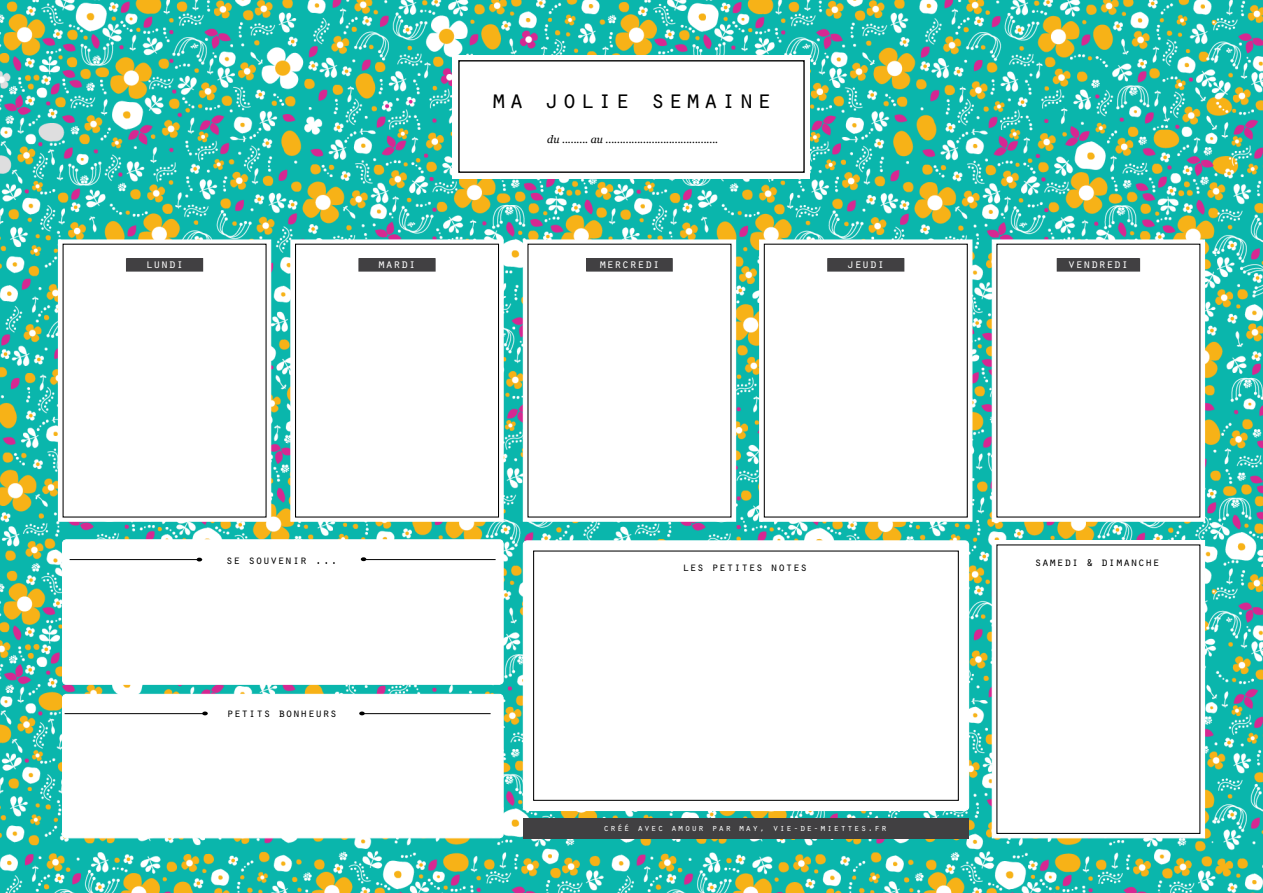
<style>
.page{position:relative;width:1263px;height:893px;background:#fff}
.page>*{position:absolute;margin:0;border:0;box-sizing:border-box;transform-origin:0 0}
.t1{font:25.95px "Orator Std";letter-spacing:.08em;color:#000}
.t2{font:12.75px "Orator Std";color:#fff}
.t3{font:12.3px "Orator Std";color:#000}
.t4{font:italic 10.65px "Georgia";color:#000}
.t5{font:9.6px "Orator Std";letter-spacing:.1em;color:#fff}
.s1{font-size:13.05px}
</style>
<div class="page">
<img style="left:0;top:0;width:1263px;height:893px">
<div style="left:453px;top:55px;width:357px;height:123px;background:#fff"></div>
<div style="left:458px;top:60px;width:347px;height:113px;border:1px solid #000"></div>
<div style="left:58px;top:239px;width:213px;height:283px;background:#fff;border:1px solid #fff"></div>
<div style="left:290px;top:239px;width:214px;height:283px;background:#fff;border:1px solid #fff"></div>
<div style="left:295px;top:244px;width:204px;height:274px;border:1px solid #000"></div>
<div style="left:523px;top:239px;width:213px;height:283px;background:#fff;border:1px solid #fff"></div>
<div style="left:759px;top:239px;width:213px;height:283px;background:#fff;border:1px solid #fff"></div>
<div style="left:764px;top:244px;width:204px;height:274px;border:1px solid #000"></div>
<div style="left:992px;top:239px;width:213px;height:283px;background:#fff;border:1px solid #fff"></div>
<div style="left:523px;top:818px;width:445px;height:20px;background:#414042"></div>
<div style="left:63px;top:540px;width:440px;height:144px;background:#fff;border-radius:4px"></div>
<div style="left:62px;top:539px;width:442px;height:146px;border:1px solid #fff;border-radius:4px"></div>
<div style="left:63px;top:694px;width:440px;height:144px;background:#fff;border-radius:4px"></div>
<div style="left:62px;top:694px;width:442px;height:144px;border:1px solid #fff;border-radius:4px"></div>
<hr style="left:65px;top:713px;width:426px;height:1px;background:#000">
<div style="left:206px;top:708px;width:154px;height:12px;background:#fff;border-radius:3px"></div>
<div style="left:205px;top:708px;width:156px;height:13px;border:1px solid #fff;border-radius:3px"></div>
<hr style="left:70px;top:559px;width:426px;height:1px;background:#000">
<div style="left:203px;top:554px;width:160px;height:11px;background:#fff;border-radius:3px"></div>
<div style="left:202px;top:554px;width:162px;height:12px;border:1px solid #fff;border-radius:3px"></div>
<svg style="left:361px;top:557px;width:5px;height:4px"></svg>
<svg style="left:202px;top:711px;width:6px;height:4px"></svg>
<svg style="left:359px;top:711px;width:6px;height:4px"></svg>
<div style="left:992px;top:540px;width:213px;height:298px;background:#fff;border:1px solid #fff"></div>
<div style="left:1027px;top:557px;width:143px;height:12px;border:1px solid #fff;border-radius:3px"></div>
<div style="left:523px;top:541px;width:445px;height:269px;background:#fff;border-radius:4px"></div>
<div style="left:523px;top:540px;width:446px;height:271px;border:1px solid #fff;border-radius:4px"></div>
<div style="left:675px;top:562px;width:142px;height:12px;border:1px solid #fff;border-radius:3px"></div>
<div style="left:533px;top:550px;width:426px;height:251px;border:1px solid #000"></div>
<div style="left:127px;top:259px;width:75px;height:12px;background:#414042"></div>
<div style="left:126px;top:258px;width:77px;height:14px;border:1px solid #414042"></div>
<div style="left:359px;top:259px;width:76px;height:12px;background:#414042"></div>
<div style="left:358px;top:258px;width:78px;height:14px;border:1px solid #414042"></div>
<div style="left:587px;top:259px;width:85px;height:12px;background:#414042"></div>
<div style="left:586px;top:258px;width:87px;height:14px;border:1px solid #414042"></div>
<div style="left:828px;top:259px;width:76px;height:12px;background:#414042"></div>
<div style="left:827px;top:258px;width:77px;height:14px;border:1px solid #414042"></div>
<div style="left:1057px;top:259px;width:82px;height:12px;background:#414042"></div>
<div style="left:1057px;top:258px;width:83px;height:14px;border:1px solid #414042"></div>
<p class="t1" style="left:491px;top:81px;width:282px">ma jolie semaine</p>
<p class="t4" style="left:547px;top:132px;width:172px">du ......... au .......................................</p>
<p class="t2" style="left:146px;top:255px;width:40px">lundi</p>
<p class="t2" style="left:378px;top:255px;width:40px">mardi</p>
<p class="t2" style="left:599px;top:255px;width:62px">mercredi</p>
<p class="t2" style="left:847px;top:255px;width:40px">jeudi</p>
<p class="t2" style="left:1068px;top:255px;width:62px">vendredi</p>
<p class="t3" style="left:226px;top:551px;width:114px">se souvenir <span class="s1">...</span></p>
<p class="t3" style="left:1034px;top:553px;width:127px">samedi &amp; dimanche</p>
<p class="t3" style="left:682px;top:558px;width:127px">les petites notes</p>
<p class="t3" style="left:226px;top:704px;width:112px">petits bonheurs</p>
<p class="t5" style="left:603px;top:820px;width:285px">créé avec amour par may, vie-de-miettes.fr</p>
</div>
